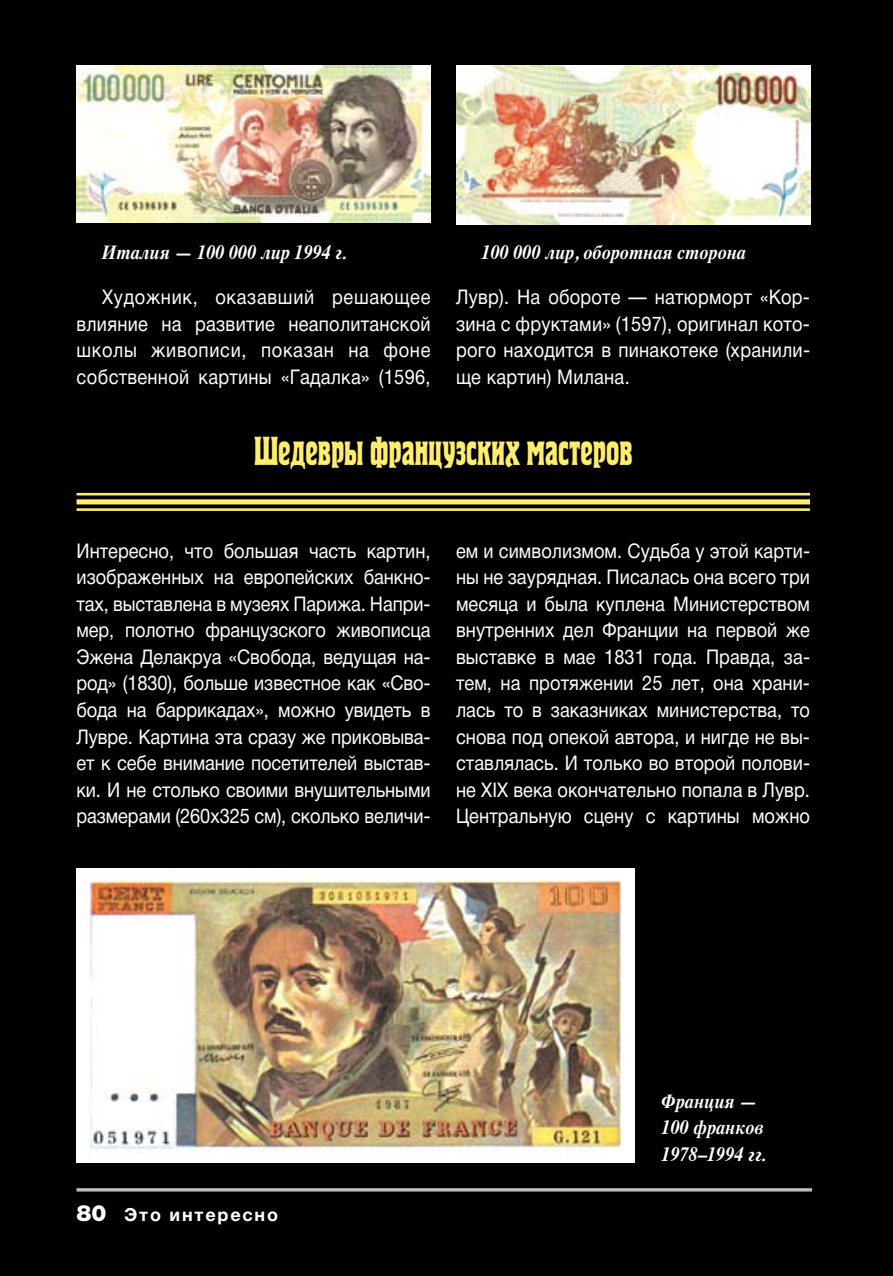
<style>
.page{position:relative;width:893px;height:1276px;background:#000}
.page>*{position:absolute;margin:0;border:0;box-sizing:border-box;transform-origin:0 0}
.t1{font:40.5px "Herold C";color:#ffed6e;scale:.69 1}
.t2{font:20.25px/26.6px "Helvetica Cyr";letter-spacing:.01em;color:#fff;text-align:justify;scale:.9 1}
.t3{font:italic 700 20.25px/26.6px "Times";color:#fff;scale:.9 1}
.t4{font:700 18px "Helvetica Cyr";letter-spacing:.1em;color:#fff}
.s1{font-weight:900;font-size:22.5px}
</style>
<div class="page">
<hr style="left:77px;top:1188px;width:735px;height:3px;background:#bcbdc0">
<img style="left:77px;top:66px;width:354px;height:157px">
<img style="left:456px;top:66px;width:354px;height:158px">
<hr style="left:77px;top:493px;width:733px;height:2px;background:#ffed6e">
<div style="left:77px;top:499px;width:733px;height:5px;background:#ffed6e"></div>
<hr style="left:77px;top:508px;width:733px;height:3px;background:#ffed6e">
<img style="left:77px;top:868px;width:557px;height:294px">
<p class="t3" style="left:102px;top:237px;width:274px">Италия — 100 000 лир 1994 г.</p>
<p class="t3" style="left:482px;top:237px;width:295px">100 000 лир, оборотная сторона</p>
<p class="t2" style="left:77px;top:284px;width:395px;text-indent:26px">Художник, оказавший решающее влияние на развитие неаполитанской школы живописи, показан на фоне собственной картины «Гадалка» (1596,</p>
<p class="t2" style="left:456px;top:284px;width:395px">Лувр). На обороте — натюрморт «Кор&shy;зина с фруктами» (1597), оригинал кото&shy;рого находится в пинакотеке (хранили&shy;ще картин) Милана.</p>
<h1 class="t1" style="left:254px;top:431px;width:550px">Шедевры французских мастеров</h1>
<p class="t2" style="left:77px;top:537px;width:395px">Интересно, что большая часть картин, изображенных на европейских банкно&shy;тах, выставлена в музеях Парижа. Напри&shy;мер, полотно французского живописца Эжена Делакруа «Свобода, ведущая на&shy;род» (1830), больше известное как «Сво&shy;бода на баррикадах», можно увидеть в Лувре. Картина эта сразу же приковыва&shy;ет к себе внимание посетителей выстав&shy;ки. И не столько своими внушительными размерами (260х325 см), сколько величи-</p>
<p class="t2" style="left:456px;top:537px;width:395px">ем и символизмом. Судьба у этой карти&shy;ны не заурядная. Писалась она всего три месяца и была куплена Министерством внутренних дел Франции на первой же выставке в мае 1831 года. Правда, за&shy;тем, на протяжении 25 лет, она храни&shy;лась то в заказниках министерства, то снова под опекой автора, и нигде не вы&shy;ставлялась. И только во второй полови&shy;не XIX века окончательно попала в Лувр.<br>Центральную сцену с картины можно</p>
<p class="t4" style="left:77px;top:1205px;width:203px"><span class="s1">80</span> Это интересно</p>
<p class="t3" style="left:662px;top:1085px;width:118px">Франция —<br>100 франков<br>1978–1994 гг.</p>
</div>
